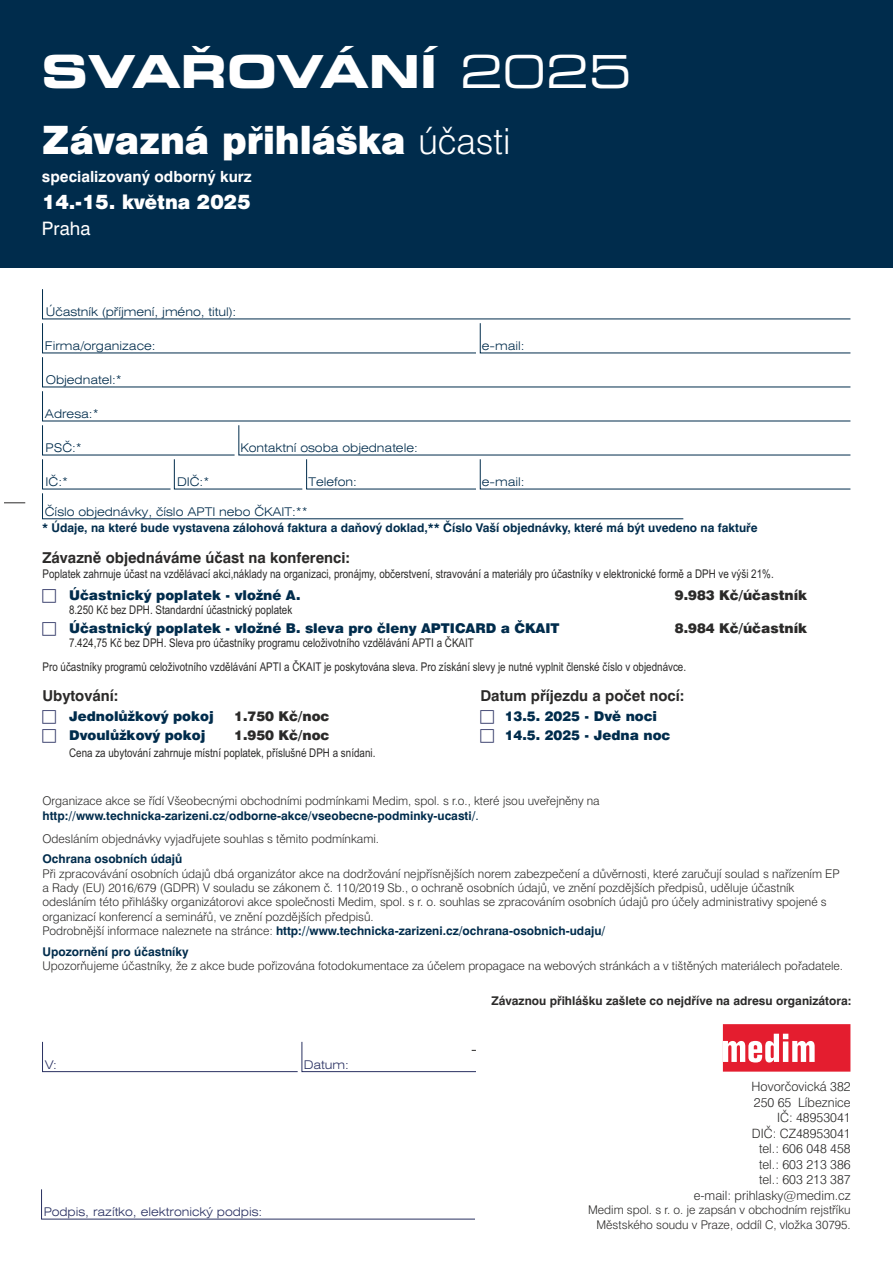
<style>
.page{position:relative;width:893px;height:1263px;background:#fff}
.page>*{position:absolute;margin:0;border:0;box-sizing:border-box;transform-origin:0 0}
.t1{font:700 expanded 45.3px "Square 721 AT";color:#fff}
.t2{font:36px "Swiss 721 AT Black No 2";color:#fff}
.t3{font:18.6px "Swiss 721 AT Black No 2";color:#fff}
.t4{font:18.6px "Swiss 721 AT";color:#fff}
.t5{font:700 15.45px "Swiss 721 AT";color:#fff}
.t6{font:700 15px "Swiss 721 AT";color:#2b2a29}
.t7{font:900 13.5px "Swiss 721 AT";color:#002c4c}
.t8{font:900 13.5px "Swiss 721 AT";color:#2b2a29}
.t9{font:300 12.9px/15.5px "Swiss 721 AT";color:#2b2a29;text-align:right}
.t10{font:300 12px/14.5px "Swiss 721 AT";color:#2b2a29}
.t11{font:12px/23.9px "Arial Narrow";color:#2b2a29}
.t12{font:300 expanded 12px "Swiss 721 AT";color:#002c4c}
.t13{font:700 12px "Swiss 721 AT";color:#002c4c}
.t14{font:700 12px "Swiss 721 AT";color:#2b2a29}
.t15{font:300 expanded 12px "Swiss 721 AT";color:#293061}
.s1{font-weight:400}
.s2{font-family:"Swiss 721 AT";font-weight:300}
.s3{font-weight:700;color:#002c4c}
.s4{font-weight:400;color:#002c4c}
</style>
<div class="page">
<svg style="left:4px;top:502px;width:21px;height:1px"></svg>
<svg style="left:42px;top:289px;width:809px;height:230px"></svg>
<svg style="left:41px;top:1189px;width:434px;height:31px"></svg>
<svg style="left:42px;top:1041px;width:434px;height:31px"></svg>
<svg style="left:723px;top:1024px;width:127px;height:47px"></svg>
<div style="left:0;top:0;width:893px;height:268px;background:#002c4c"></div>
<h1 class="t1" style="left:42px;top:53px;width:592px">SVAØOVÁNÍ <span class="s1">2025</span></h1>
<h2 class="t2" style="left:42px;top:127px;width:470px">Závazná pøihláška <span class="s2">úèasti</span></h2>
<p class="t5" style="left:42px;top:170px;width:211px">specializovaný odborný kurz</p>
<h3 class="t3" style="left:42px;top:195px;width:210px">14.-15. kvìtna 2025</h3>
<h3 class="t4" style="left:42px;top:221px;width:50px">Praha</h3>
<p class="t12" style="left:46px;top:307px;width:192px">Úèastník (pøíjmení, jméno, titul):</p>
<p class="t12" style="left:45px;top:341px;width:112px">Firma/organizace:</p>
<p class="t12" style="left:482px;top:341px;width:44px">e-mail:</p>
<p class="t12" style="left:46px;top:375px;width:78px">Objednatel:*</p>
<p class="t12" style="left:45px;top:409px;width:55px">Adresa:*</p>
<p class="t12" style="left:46px;top:443px;width:38px">PSÈ:*</p>
<p class="t12" style="left:240px;top:443px;width:179px">Kontaktní osoba objednatele:</p>
<p class="t12" style="left:46px;top:477px;width:24px">IÈ:*</p>
<p class="t12" style="left:177px;top:477px;width:34px">DIÈ:*</p>
<p class="t12" style="left:308px;top:477px;width:50px">Telefon:</p>
<p class="t12" style="left:482px;top:477px;width:44px">e-mail:</p>
<p class="t12" style="left:45px;top:507px;width:265px">Èíslo objednávky, èíslo APTI nebo ÈKAIT:**</p>
<p class="t13" style="left:42px;top:523px;width:717px">* Údaje, na které bude vystavena zálohová faktura a daòový doklad,** Èíslo Vaší objednávky, které má být uvedeno na faktuøe</p>
<p class="t6" style="left:43px;top:552px;width:309px">Závaznì objednáváme úèast na konferenci:</p>
<p class="t11" style="left:43px;top:563px;width:733px">Poplatek zahrnuje účast na vzdělávací akci,náklady na organizaci, pronájmy, občerstvení, stravování a materiály pro účastníky v elektronické formě a DPH ve výši 21%.</p>
<p class="t7" style="left:69px;top:589px;width:233px">Úèastnický poplatek - vložné A.</p>
<p class="t8" style="left:675px;top:589px;width:134px">9.983 Kè/úèastník</p>
<p class="t11" style="left:69px;top:599px;width:225px">8.250 Kč bez DPH. Standardní účastnický poplatek</p>
<p class="t7" style="left:69px;top:622px;width:492px">Úèastnický poplatek - vložné B. sleva pro èleny APTICARD a ÈKAIT</p>
<p class="t8" style="left:675px;top:622px;width:134px">8.984 Kè/úèastník</p>
<p class="t11" style="left:43px;top:632px;width:645px;text-indent:27px">7.424,75 Kč bez DPH. Sleva pro účastníky programu celoživotního vzdělávání APTI a ČKAIT<br>Pro účastníky programů celoživotního vzdělávání APTI a ČKAIT je poskytována sleva. Pro získání slevy je nutné vyplnit členské číslo v objednávce.</p>
<p class="t6" style="left:43px;top:689px;width:77px">Ubytování:</p>
<p class="t6" style="left:480px;top:689px;width:206px">Datum pøíjezdu a poèet nocí:</p>
<p class="t7" style="left:69px;top:710px;width:146px">Jednolùžkový pokoj</p>
<p class="t8" style="left:234px;top:710px;width:97px">1.750 Kè/noc</p>
<p class="t7" style="left:505px;top:710px;width:154px">13.5. 2025 - Dvì noci</p>
<p class="t7" style="left:69px;top:730px;width:138px">Dvoulùžkový pokoj</p>
<p class="t8" style="left:234px;top:730px;width:97px">1.950 Kè/noc</p>
<p class="t7" style="left:505px;top:730px;width:167px">14.5. 2025 - Jedna noc</p>
<p class="t11" style="left:69px;top:742px;width:308px">Cena za ubytování zahrnuje místní poplatek, příslušné DPH a snídani.</p>
<p class="t10" style="left:43px;top:795px;width:559px">Organizace akce se øídí Všeobecnými obchodními podmínkami Medim, spol. s r.o., které jsou uveøejnìny na <span class="s3">http://www.technicka-zarizeni.cz/odborne-akce/vseobecne-podminky-ucasti/</span><span class="s4">.</span></p>
<p class="t10" style="left:43px;top:832px;width:338px">Odesláním objednávky vyjadøujete souhlas s tìmito podmínkami.</p>
<p class="t13" style="left:43px;top:854px;width:141px">Ochrana osobních údajù</p>
<p class="t10" style="left:43px;top:867px;width:799px">Pøi zpracovávání osobních údajù dbá organizátor akce na dodržování nejpøísnìjších norem zabezpeèení a dùvìrnosti, které zaruèují soulad s naøízením EP a Rady (EU) 2016/679 (GDPR) V souladu se zákonem è. 110/2019 Sb., o ochranì osobních údajù, ve znìní pozdìjších pøedpisù, udìluje úèastník odesláním této pøihlášky organizátorovi akce spoleènosti Medim, spol. s r. o. souhlas se zpracováním osobních údajù pro úèely administrativy spojené s organizací konferencí a semináøù, ve znìní pozdìjších pøedpisù.<br>Podrobnìjší informace naleznete na stránce: <span class="s3">http://www.technicka-zarizeni.cz/ochrana-osobnich-udaju/</span></p>
<p class="t13" style="left:43px;top:946px;width:148px">Upozornìní pro úèastníky</p>
<p class="t10" style="left:43px;top:960px;width:802px">Upozoròujeme úèastníky, že z akce bude poøizována fotodokumentace za úèelem propagace na webových stránkách a v tištìných materiálech poøadatele.</p>
<p class="t15" style="left:45px;top:1060px;width:14px">V:</p>
<p class="t15" style="left:304px;top:1060px;width:47px">Datum:</p>
<p class="t15" style="left:44px;top:1207px;width:220px">Podpis, razítko, elektronický podpis:</p>
<p class="t14" style="left:492px;top:996px;width:361px">Závaznou pøihlášku zašlete co nejdøíve na adresu organizátora:</p>
<p class="t9" style="left:694px;top:1080px;width:159px">Hovorèovická 382<br>250 65 Líbeznice<br>IÈ: 48953041<br>DIÈ: CZ48953041<br>tel.: 606 048 458<br>tel.: 603 213 386<br>tel.: 603 213 387<br>e-mail: prihlasky@medim.cz</p>
<p class="t10" style="left:588px;top:1204px;width:264px;text-align:right">Medim spol. s r. o. je zapsán v obchodním rejstøíku<br>Mìstského soudu v Praze, oddíl C, vložka 30795.</p>
</div>
